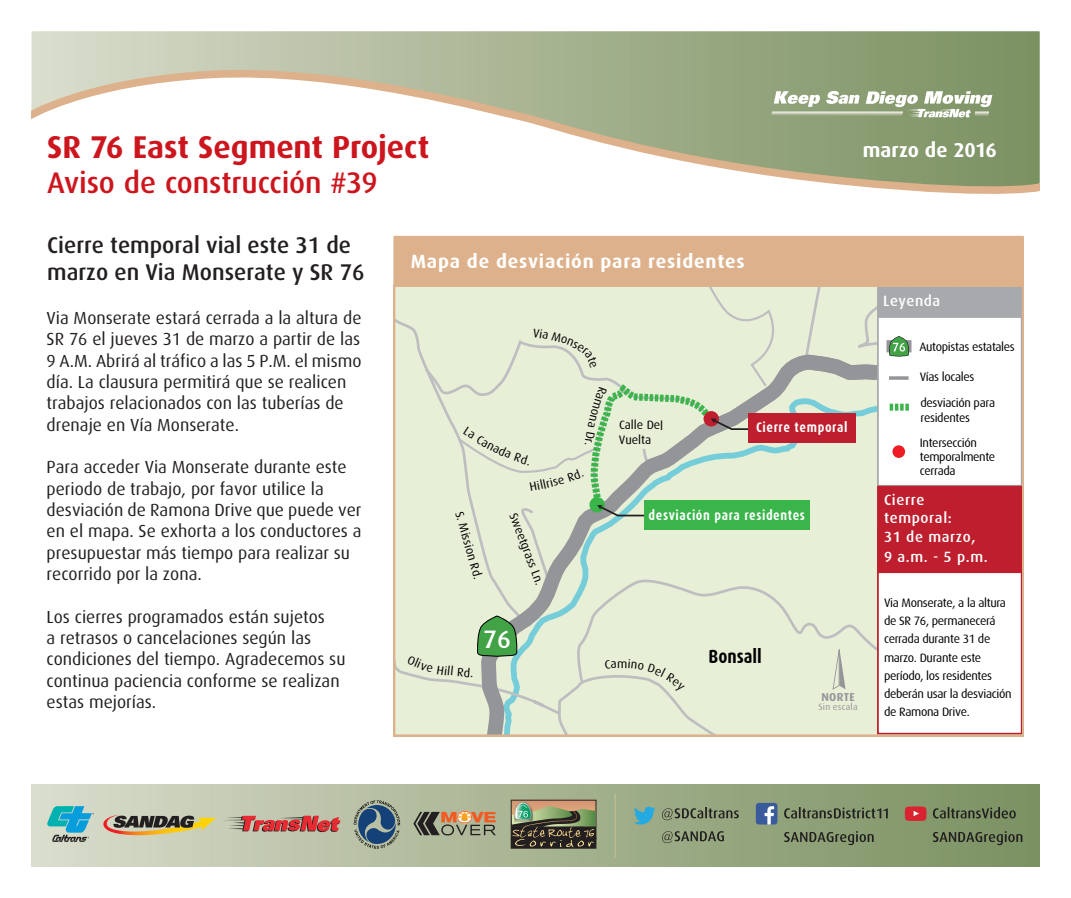
<style>
.page{position:relative;width:1071px;height:898px;background:#fff}
.page>*{position:absolute;margin:0;border:0;box-sizing:border-box;transform-origin:0 0}
.NL_Title{font:700 31.5px "Dax";color:#cd151d}
.NL_Title-2{font:500 29.75px "Dax";letter-spacing:-.005em;color:#cd151d}
.t1{font:500 25.2px "Dax";color:#fff}
.black{font:500 22.75px/26.2px "Dax";color:#231f20}
.Month_Year{font:700 20.12px "Dax";letter-spacing:-.005em;color:#fff}
.t2{font:700 19.25px "Dax";letter-spacing:.04em;color:#fff}
.t3{font:700 19.25px "Dax Condensed";color:#000}
.t4{font:17.5px "Dax";color:#231f20}
.t5{font:500 14.88px/18.7px "Dax";letter-spacing:.04em;color:#fff}
.t6{font:700 14px "Dax Condensed";letter-spacing:.04em;color:#fff}
.t7{font:12.25px/18.2px "Dax";letter-spacing:-.03em;color:#000}
.t8{font:12.25px/14.7px "Dax";letter-spacing:-.005em;color:#000}
.Front_Story_Text{font:700 11.55px "Dax";letter-spacing:.025em;color:#939598}
.Front_Story_Text-2{font:9.1px "Dax";letter-spacing:.025em;color:#939598}
</style>
<div class="page">
<div style="left:32px;top:785px;width:1008px;height:81px;background:linear-gradient(to right,#d8dbca,#798f5e)"></div>
<hr style="left:615px;top:793px;width:1px;height:65px;background:#bebd93">
<svg style="left:103px;top:814px;width:237px;height:21px;background:#b28b72"></svg>
<svg style="left:47px;top:806px;width:47px;height:36px;background:#63b2bc"></svg>
<svg style="left:511px;top:799px;width:85px;height:50px;background:#6a684e"></svg>
<svg style="left:413px;top:811px;width:83px;height:24px;background:#988265"></svg>
<svg style="left:354px;top:800px;width:46px;height:49px;background:#677e86"></svg>
<svg style="left:662px;top:831px;width:62px;height:12px"></svg>
<svg style="left:662px;top:807px;width:77px;height:13px"></svg>
<svg style="left:634px;top:806px;width:22px;height:18px"></svg>
<svg style="left:933px;top:831px;width:89px;height:14px"></svg>
<svg style="left:905px;top:806px;width:21px;height:15px"></svg>
<svg style="left:933px;top:807px;width:83px;height:11px"></svg>
<div style="left:756px;top:803px;width:21px;height:21px;background:#395b9c;border-radius:3px"></div>
<svg style="left:765px;top:806px;width:9px;height:18px"></svg>
<svg style="left:784px;top:831px;width:90px;height:14px"></svg>
<svg style="left:784px;top:807px;width:104px;height:11px"></svg>
<svg style="left:33px;top:32px;width:1007px;height:27px;background:#a8b594"></svg>
<svg style="left:31px;top:59px;width:1009px;height:135px"></svg>
<svg style="left:771px;top:91px;width:221px;height:26px"></svg>
<div style="left:394px;top:237px;width:629px;height:49px;background:#ddb18b"></div>
<svg style="left:397px;top:286px;width:624px;height:325px"></svg>
<svg style="left:394px;top:611px;width:630px;height:125px"></svg>
<svg style="left:425px;top:286px;width:544px;height:291px;background:#d8d8c4"></svg>
<p class="NL_Title" style="left:47px;top:130px;width:383px">SR 76 East Segment Project</p>
<p class="Month_Year" style="left:863px;top:139px;width:136px">marzo de 2016</p>
<p class="NL_Title-2" style="left:47px;top:166px;width:332px">Aviso de construcción #39</p>
<p class="black" style="left:47px;top:232px;width:319px">Cierre temporal vial este 31 de marzo en Via Monserate y SR 76</p>
<p class="t4" style="left:47px;top:308px;width:316px">Via Monserate estará cerrada a la altura de</p>
<p class="t4" style="left:47px;top:329px;width:315px">SR 76 el jueves 31 de marzo a partir de las</p>
<p class="t4" style="left:47px;top:351px;width:317px">9 A.M. Abrirá al tráfico a las 5 P.M. el mismo</p>
<p class="t4" style="left:47px;top:372px;width:301px">día. La clausura permitirá que se realicen</p>
<p class="t4" style="left:47px;top:393px;width:299px">trabajos relacionados con las tuberías de</p>
<p class="t4" style="left:47px;top:415px;width:194px">drenaje en Vía Monserate.</p>
<p class="t4" style="left:47px;top:457px;width:302px">Para acceder Via Monserate durante este</p>
<p class="t4" style="left:47px;top:479px;width:279px">periodo de trabajo, por favor utilice la</p>
<p class="t4" style="left:47px;top:500px;width:316px">desviación de Ramona Drive que puede ver</p>
<p class="t4" style="left:47px;top:521px;width:316px">en el mapa. Se exhorta a los conductores a</p>
<p class="t4" style="left:47px;top:543px;width:305px">presupuestar más tiempo para realizar su</p>
<p class="t4" style="left:47px;top:564px;width:157px">recorrido por la zona.</p>
<p class="t4" style="left:47px;top:607px;width:280px">Los cierres programados están sujetos</p>
<p class="t4" style="left:47px;top:628px;width:266px">a retrasos o cancelaciones según las</p>
<p class="t4" style="left:47px;top:649px;width:300px">condiciones del tiempo. Agradecemos su</p>
<p class="t4" style="left:47px;top:671px;width:295px">continua paciencia conforme se realizan</p>
<p class="t4" style="left:47px;top:692px;width:111px">estas mejorías.</p>
<p class="t2" style="left:411px;top:250px;width:335px">Mapa de desviación para residentes</p>
<p class="t8" style="left:619px;top:418px;width:46px">Calle Del<br>Vuelta</p>
<p class="t6" style="left:756px;top:419px;width:93px">Cierre temporal</p>
<p class="t7" style="left:468px;top:509px;width:71px;rotate:74deg">S. Mission Rd.</p>
<p class="t7" style="left:521px;top:510px;width:78px;rotate:69deg">Sweetgrass Ln.</p>
<p class="t1" style="left:483px;top:625px;width:29px">76</p>
<p class="t6" style="left:649px;top:507px;width:158px">desviación para residentes</p>
<p class="t3" style="left:709px;top:645px;width:55px">Bonsall</p>
<p class="Front_Story_Text" style="left:821px;top:690px;width:35px">NORTE</p>
<p class="Front_Story_Text-2" style="left:818px;top:702px;width:41px">Sin escala</p>
<p class="t5" style="left:883px;top:292px;width:58px">Leyenda</p>
<p class="t7" style="left:919px;top:338px;width:97px">Autopistas estatales</p>
<p class="t7" style="left:920px;top:368px;width:56px">Vías locales</p>
<p class="t7" style="left:921px;top:396px;width:76px;line-height:14.7px">desviación para residentes</p>
<p class="t7" style="left:920px;top:435px;width:77px;line-height:14.3px">Intersección temporalmente cerrada</p>
<p class="t5" style="left:884px;top:491px;width:105px">Cierre temporal:<br>31 de marzo,<br>9 a.m. - 5 p.m.</p>
<p class="t7" style="left:884px;top:593px;width:129px">Via Monserate, a la altura de SR 76, permanecerá cerrada durante 31 de marzo. Durante este período, los residentes deberán usar la desviación de Ramona Drive.</p>
</div>
